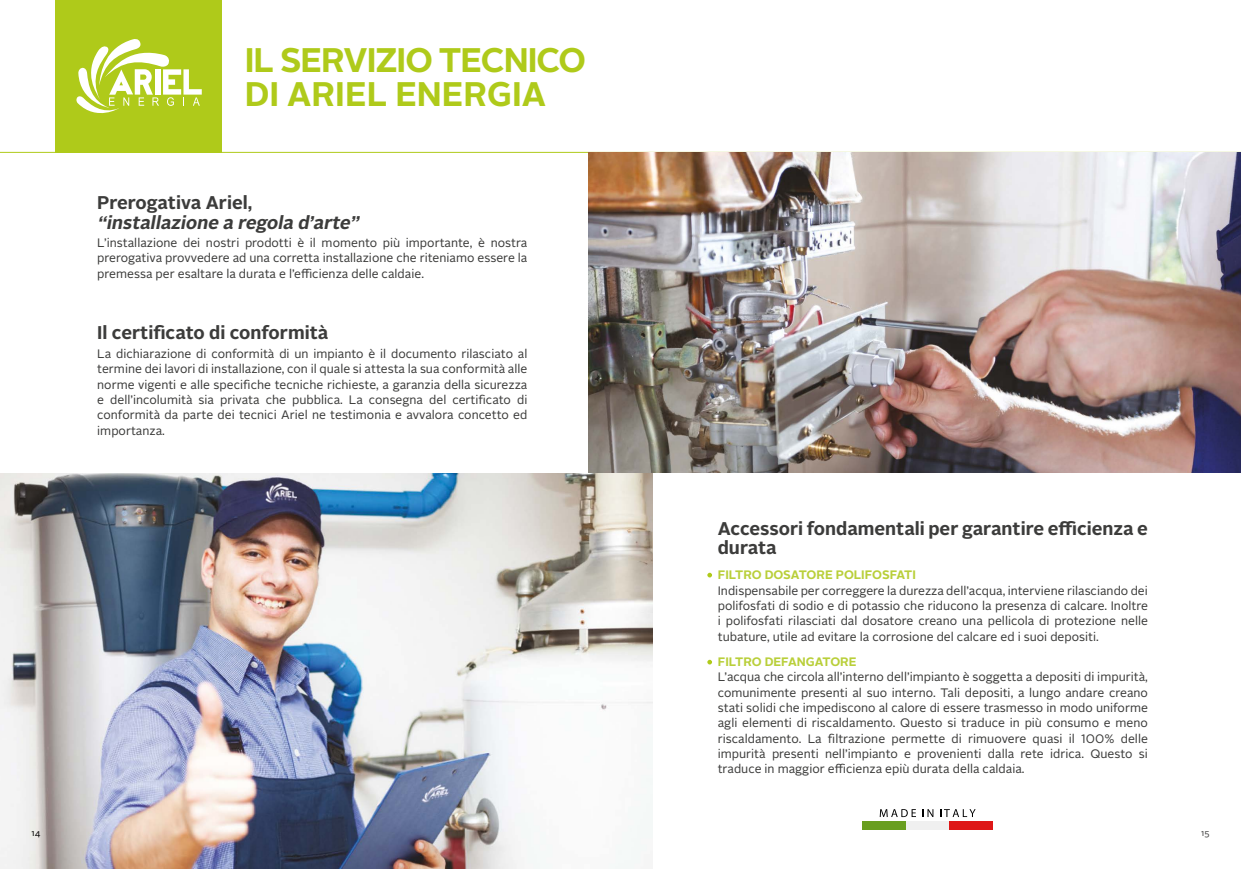
<style>
.page{position:relative;width:1241px;height:869px;background:#fff}
.page>*{position:absolute;margin:0;border:0;box-sizing:border-box;transform-origin:0 0}
.t1{font:700 34.04px/34px "Alright Sans";letter-spacing:-.03em;color:#afca1a}
.t2{font:700 18.38px/19.2px "Alright Sans";color:#3c3c3b}
.t3{font:italic 700 18.38px "Alright Sans";color:#3c3c3b}
.t4{font:12.25px/15.3px "Alright Sans";color:#3c3c3b;text-align:justify}
.t5{font:700 12.25px "Alright Sans";color:#b9cf3a}
.t6{font:8.75px "Alright Sans";color:#3c3c3b}
.t7{font:8.75px "Alright Sans";color:#000}
</style>
<div class="page">
<hr style="left:0;top:152px;width:1240px;height:1px;background:#afca1a">
<div style="left:56px;top:0;width:166px;height:152px;background:#afca1a"></div>
<svg style="left:76px;top:39px;width:126px;height:75px"></svg>
<img style="left:589px;top:152px;width:651px;height:320px">
<div style="left:862px;top:820px;width:43px;height:9px;background:#699e1f"></div>
<div style="left:905px;top:820px;width:44px;height:9px;background:#f0f0f0"></div>
<div style="left:949px;top:820px;width:43px;height:9px;background:#de1717"></div>
<svg style="left:879px;top:809px;width:36px;height:7px"></svg>
<svg style="left:922px;top:809px;width:11px;height:7px"></svg>
<svg style="left:940px;top:809px;width:35px;height:7px"></svg>
<svg style="left:707px;top:572px;width:5px;height:5px"></svg>
<svg style="left:707px;top:659px;width:5px;height:5px"></svg>
<img style="left:0;top:473px;width:652px;height:395px">
<h1 class="t1" style="left:245px;top:43px;width:343px">IL SERVIZIO TECNICO<br>DI ARIEL ENERGIA</h1>
<h2 class="t2" style="left:97px;top:193px;width:157px">Prerogativa Ariel,</h2>
<h2 class="t3" style="left:97px;top:209px;width:267px">“installazione a regola d’arte”</h2>
<p class="t4" style="left:97px;top:235px;width:431px">L’installazione dei nostri prodotti è il momento più importante, è nostra prerogativa provvedere ad una corretta installazione che riteniamo essere la premessa per esaltare la durata e l’efficienza delle caldaie.</p>
<h2 class="t2" style="left:97px;top:323px;width:232px">Il certificato di conformità</h2>
<p class="t4" style="left:97px;top:346px;width:431px">La dichiarazione di conformità di un impianto è il documento rilasciato al termine dei lavori di installazione, con il quale si attesta la sua conformità alle norme vigenti e alle specifiche tecniche richieste, a garanzia della sicurezza e dell’incolumità sia privata che pubblica. La consegna del certificato di conformità da parte dei tecnici Ariel ne testimonia e avvalora concetto ed importanza.</p>
<p class="t7" style="left:32px;top:826px;width:10px">14</p>
<h2 class="t2" style="left:717px;top:518px;width:431px">Accessori fondamentali per garantire efficienza e durata</h2>
<p class="t5" style="left:717px;top:566px;width:199px">FILTRO DOSATORE POLIFOSFATI</p>
<p class="t4" style="left:717px;top:582px;width:431px">Indispensabile per correggere la durezza dell’acqua, interviene rilasciando dei polifosfati di sodio e di potassio che riducono la presenza di calcare. Inoltre i polifosfati rilasciati dal dosatore creano una pellicola di protezione nelle tubature, utile ad evitare la corrosione del calcare ed i suoi depositi.</p>
<p class="t5" style="left:717px;top:652px;width:140px">FILTRO DEFANGATORE</p>
<p class="t4" style="left:717px;top:669px;width:431px">L’acqua che circola all’interno dell’impianto è soggetta a depositi di impurità, comunimente presenti al suo interno. Tali depositi, a lungo andare creano stati solidi che impediscono al calore di essere trasmesso in modo uniforme agli elementi di riscaldamento. Questo si traduce in più consumo e meno riscaldamento. La filtrazione permette di rimuovere quasi il 100% delle impurità presenti nell’impianto e provenienti dalla rete idrica. Questo si traduce in maggior efficienza epiù durata della caldaia.</p>
<p class="t6" style="left:1200px;top:826px;width:10px">15</p>
</div>
